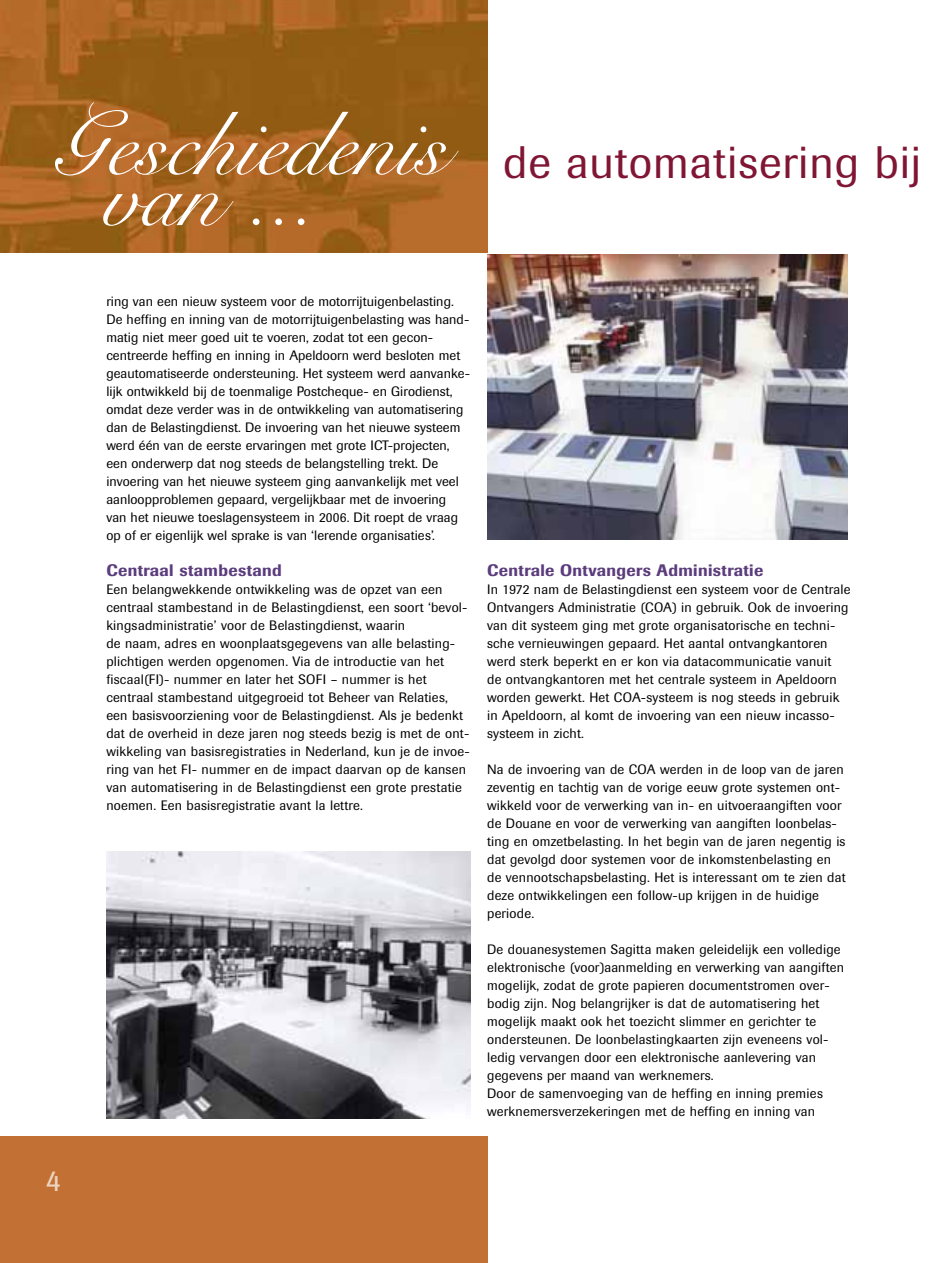
<style>
.page{position:relative;width:936px;height:1263px;background:#fff}
.page>*{position:absolute;margin:0;border:0;box-sizing:border-box;transform-origin:0 0}
.t1{font:90px "Snell Roundhand Script";color:#fff}
.t2{font:45px "Imago";letter-spacing:.02em;color:#801634}
.t3{font:30px "Imago";color:#edd4c2}
.t4{font:500 16.5px "Imago";letter-spacing:.025em;color:#5b3c7c}
.t5{font:13.5px/18px "Imago";letter-spacing:.015em;color:#000}
</style>
<div class="page">
<div style="left:0;top:0;width:487px;height:1263px;background:#c27033"></div>
<div style="left:0;top:252px;width:935px;height:883px;background:#fff"></div>
<hr style="left:106px;top:1135px;width:829px;height:1px;background:#fff">
<img style="left:106px;top:852px;width:364px;height:266px">
<img style="left:487px;top:254px;width:360px;height:286px">
<img style="left:0;top:0;width:487px;height:252px">
<h1 class="t1" style="left:53px;top:111px;width:396px">Geschiedenis</h1>
<h1 class="t1" style="left:102px;top:162px;width:214px">van ...</h1>
<h2 class="t2" style="left:503px;top:146px;width:419px">de automatisering bij</h2>
<h3 class="t3" style="left:46px;top:1170px;width:16px">4</h3>
<p class="t5" style="left:106px;top:294px;width:365px">ring van een nieuw systeem voor de motorrijtuigenbelasting.<br>De heffing en inning van de motorrijtuigenbelasting was hand&shy;matig niet meer goed uit te voeren, zodat tot een ge con - centreerde heffing en inning in Apeldoorn werd besloten met geautomatiseerde ondersteuning. Het systeem werd aanvanke&shy;lijk ontwikkeld bij de toenmalige Postcheque- en Girodienst, omdat deze verder was in de ontwikkeling van automatisering dan de Belastingdienst. De invoering van het nieuwe systeem werd één van de eerste ervaringen met grote ICT-projecten, een onderwerp dat nog steeds de be langstelling trekt. De invoering van het nieuwe systeem ging aanvankelijk met veel aanloopproblemen gepaard, vergelijkbaar met de invoering<br>van het nieuwe toeslagensysteem in 2006. Dit roept de vraag op of er eigenlijk wel sprake is van ‘lerende organisaties’.</p>
<p class="t4" style="left:106px;top:564px;width:177px">Centraal stambestand</p>
<p class="t5" style="left:106px;top:582px;width:365px">Een belangwekkende ontwikkeling was de opzet van een centraal stambestand in de Belastingdienst, een soort ‘bevol&shy;kingsadministratie’ voor de Belastingdienst, waarin<br>de naam, adres en woonplaatsgegevens van alle belasting&shy;plichtigen werden opgenomen. Via de introductie van het fiscaal (FI)- nummer en later het SOFI – nummer is het centraal stambestand uitgegroeid tot Beheer van Relaties, een basisvoorziening voor de Belastingdienst. Als je bedenkt dat de overheid in deze jaren nog steeds bezig is met de ont&shy;wikkeling van basisregistraties in Nederland, kun je de invoe&shy;ring van het FI- nummer en de impact daarvan op de kansen van automatisering in de Belastingdienst een grote prestatie noemen. Een basisregistratie avant la lettre.</p>
<p class="t4" style="left:487px;top:564px;width:278px">Centrale Ontvangers Administratie</p>
<p class="t5" style="left:487px;top:582px;width:365px">In 1972 nam de Belastingdienst een systeem voor de Centrale Ontvangers Administratie (COA) in gebruik. Ook de invoering van dit systeem ging met grote organisatorische en techni&shy;sche vernieuwingen gepaard. Het aantal ontvangkantoren werd sterk beperkt en er kon via datacommunicatie vanuit<br>de ontvangkantoren met het centrale systeem in Apeldoorn worden gewerkt. Het COA-systeem is nog steeds in gebruik in Apeldoorn, al komt de invoering van een nieuw incasso&shy;systeem in zicht.</p>
<p class="t5" style="left:487px;top:762px;width:360px">Na de invoering van de COA werden in de loop van de jaren zeventig en tachtig van de vorige eeuw grote systemen ont&shy;wikkeld voor de verwerking van in- en uitvoeraangiften voor de Douane en voor de verwerking van aangiften loonbelas&shy;ting en omzetbelasting. In het begin van de jaren negentig is dat gevolgd door systemen voor de inkomstenbelasting en de vennootschapsbelasting. Het is interessant om te zien dat deze ontwikkelingen een follow-up krijgen in de huidige periode.</p>
<p class="t5" style="left:487px;top:942px;width:358px">De douanesystemen Sagitta maken geleidelijk een volledige elektronische (voor)aanmelding en verwerking van aangiften mogelijk, zodat de grote papieren documentstromen over&shy;bodig zijn. Nog belangrijker is dat de automatisering het mogelijk maakt ook het toezicht slimmer en gerichter te ondersteunen. De loonbelastingkaarten zijn eveneens vol&shy;ledig vervangen door een elektronische aanlevering van gegevens per maand van werknemers.<br>Door de samenvoeging van de heffing en inning premies werknemersverzekeringen met de heffing en inning van</p>
</div>
